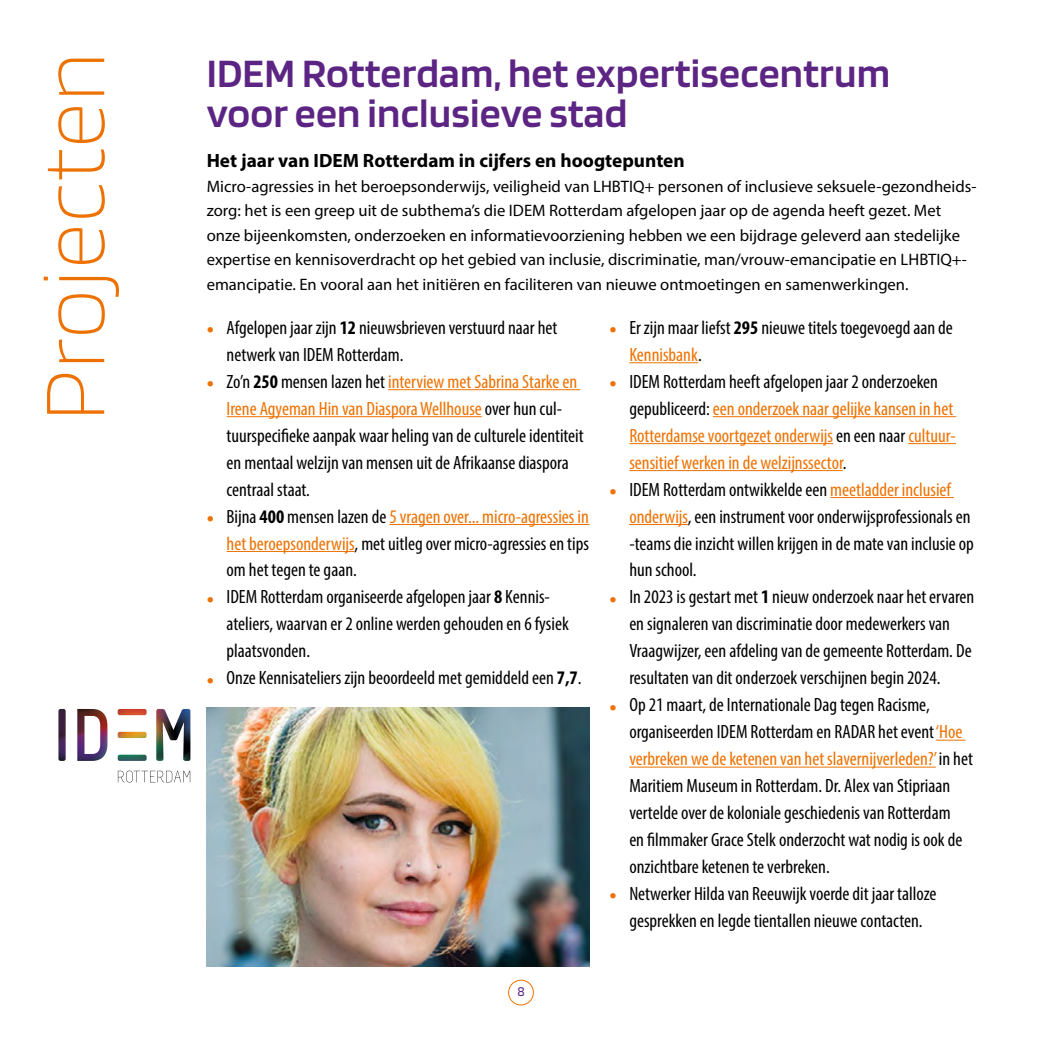
<style>
.page{position:relative;width:1042px;height:1042px;background:#fff}
.page>*{position:absolute;margin:0;border:0;box-sizing:border-box;transform-origin:0 0}
.t1{font:200 91.17px "Blinker";letter-spacing:.005em;color:#ee7203}
.t2{font:600 42px/40.2px "Blinker";letter-spacing:.005em;color:#5c2483}
.t3{font:condensed 19.25px/26.9px "Myriad Pro";color:#000}
.t4{font:condensed 19.25px/26.9px "Myriad Pro";color:#ee7203}
.t5{font:700 19.25px "Myriad Pro";color:#000}
.t6{font:16.62px/24.5px "Myriad Pro";color:#000}
.t7{font:14px "Blinker";color:#5c2483}
.s1{font-size:28px;color:#ee7203}
.s2{font-weight:700}
.s3{color:#ee7203}
.s4{font-size:28px}
.s5{color:#000}
</style>
<div class="page">
<div style="left:508px;top:980px;width:26px;height:25px;border:1px solid #ee7203;border-radius:50%"></div>
<svg style="left:118px;top:770px;width:72px;height:12px"></svg>
<img style="left:58px;top:709px;width:132px;height:52px">
<hr style="left:388px;top:389px;width:192px;height:1px;background:#ee7203">
<hr style="left:227px;top:416px;width:255px;height:1px;background:#ee7203">
<hr style="left:389px;top:524px;width:200px;height:1px;background:#ee7203">
<hr style="left:227px;top:551px;width:128px;height:1px;background:#ee7203">
<hr style="left:629px;top:362px;width:69px;height:1px;background:#ee7203">
<hr style="left:713px;top:416px;width:243px;height:1px;background:#ee7203">
<hr style="left:629px;top:443px;width:204px;height:1px;background:#ee7203">
<hr style="left:908px;top:443px;width:48px;height:1px;background:#ee7203">
<hr style="left:629px;top:470px;width:214px;height:1px;background:#ee7203">
<hr style="left:830px;top:497px;width:124px;height:1px;background:#ee7203">
<hr style="left:629px;top:524px;width:59px;height:1px;background:#ee7203">
<svg style="left:936px;top:739px;width:29px;height:1px"></svg>
<hr style="left:629px;top:766px;width:307px;height:1px;background:#ee7203">
<img style="left:207px;top:707px;width:382px;height:259px">
<h1 class="t1" style="left:29px;top:422px;width:372px;rotate:-90deg">Projecten</h1>
<h2 class="t2" style="left:207px;top:54px;width:685px">IDEM Rotterdam, het expertisecentrum voor een inclusieve stad</h2>
<p class="t5" style="left:207px;top:148px;width:479px">Het jaar van IDEM Rotterdam in cijfers en hoogtepunten</p>
<p class="t6" style="left:207px;top:174px;width:771px">Micro-agressies in het beroepsonderwijs, veiligheid van LHBTIQ+ personen of inclusieve seksuele-gezondheids&shy;zorg: het is een greep uit de subthema’s die IDEM Rotterdam afgelopen jaar op de agenda heeft gezet. Met onze bijeenkomsten, onderzoeken en informatievoorziening hebben we een bijdrage geleverd aan stedelijke expertise en kennisoverdracht op het gebied van inclusie, discriminatie, man/vrouw-emancipatie en LHBTIQ+- emancipatie. En vooral aan het initiëren en faciliteren van nieuwe ontmoetingen en samenwerkingen.</p>
<p class="t3" style="left:227px;top:314px;width:332px;text-indent:-20px"><span class="s1">•</span> Afgelopen jaar zijn <span class="s2">12</span> nieuwsbrieven verstuurd naar het netwerk van IDEM Rotterdam.</p>
<p class="t3" style="left:227px;top:368px;width:359px;text-indent:-20px"><span class="s1">•</span> Zo’n <span class="s2">250</span> mensen lazen het <span class="s3">interview met Sabrina Starke en Irene Agyeman Hin van Diaspora Wellhouse</span> over hun cul&shy;tuurspecifieke aanpak waar heling van de culturele identiteit en mentaal welzijn van mensen uit de Afrikaanse diaspora centraal staat.</p>
<p class="t3" style="left:227px;top:502px;width:364px;text-align:justify;text-indent:-20px"><span class="s1">•</span> Bijna <span class="s2">400</span> mensen lazen de <span class="s3">5 vragen over... micro-agressies in het beroepsonderwijs</span>, met uitleg over micro-agressies en tips om het tegen te gaan.</p>
<p class="t3" style="left:227px;top:583px;width:344px;text-indent:-20px"><span class="s1">•</span> IDEM Rotterdam organiseerde afgelopen jaar <span class="s2">8</span> Kennis&shy;ateliers, waarvan er 2 online werden gehouden en 6 fysiek plaatsvonden.</p>
<p class="t3" style="left:207px;top:664px;width:376px"><span class="s1">•</span> Onze Kennisateliers zijn beoordeeld met gemiddeld een <span class="s2">7,7</span>.</p>
<p class="t3" style="left:629px;top:314px;width:325px;text-indent:-20px"><span class="s1">•</span> Er zijn maar liefst <span class="s2">295</span> nieuwe titels toegevoegd aan de<br><span class="s3">Kennisbank</span>.</p>
<p class="t4" style="left:629px;top:368px;width:327px;text-indent:-20px"><span class="s4">•</span> <span class="s5">IDEM Rotterdam heeft afgelopen jaar 2 onderzoeken gepubliceerd:</span> een onderzoek naar gelijke kansen in het Rotterdamse voortgezet onderwijs <span class="s5">en een naar</span> cultuur&shy;sensitief werken in de welzijnssector<span class="s5">.</span></p>
<p class="t3" style="left:629px;top:475px;width:346px;text-indent:-20px"><span class="s1">•</span> IDEM Rotterdam ontwikkelde een <span class="s3">meetladder inclusief onderwijs</span>, een instrument voor onderwijsprofessionals en -teams die inzicht willen krijgen in de mate van inclusie op hun school.</p>
<p class="t3" style="left:629px;top:583px;width:346px;text-indent:-20px"><span class="s1">•</span> In 2023 is gestart met <span class="s2">1</span> nieuw onderzoek naar het ervaren en signaleren van discriminatie door medewerkers van Vraagwijzer, een afdeling van de gemeente Rotterdam. De resultaten van dit onderzoek verschijnen begin 2024.</p>
<p class="t3" style="left:629px;top:691px;width:345px;text-indent:-20px"><span class="s1">•</span> Op 21 maart, de Internationale Dag tegen Racisme, organiseerden IDEM Rotterdam en RADAR het event <span class="s3">‘Hoe verbreken we de ketenen van het slavernijverleden?’</span> in het Maritiem Museum in Rotterdam. Dr. Alex van Stipriaan vertelde over de koloniale geschiedenis van Rotterdam<br>en filmmaker Grace Stelk onderzocht wat nodig is ook de onzichtbare ketenen te verbreken.</p>
<p class="t3" style="left:609px;top:880px;width:328px;text-align:center"><span class="s1">•</span> Netwerker Hilda van Reeuwijk voerde dit jaar talloze gesprekken en legde tientallen nieuwe contacten.</p>
<p class="t7" style="left:517px;top:984px;width:9px">8</p>
</div>
